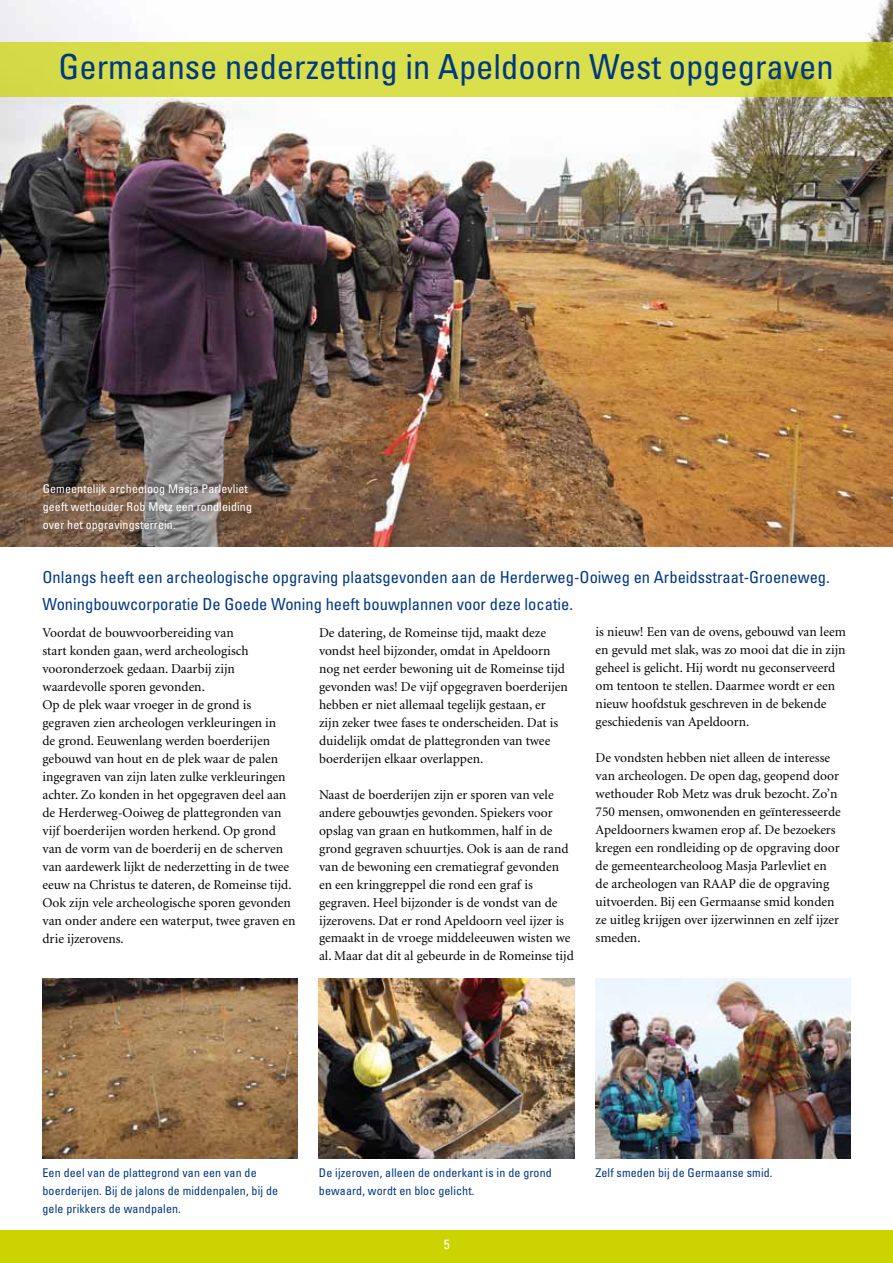
<style>
.page{position:relative;width:893px;height:1263px;background:#fff}
.page>*{position:absolute;margin:0;border:0;box-sizing:border-box;transform-origin:0 0}
.t1{font:condensed 34.5px "Univers";color:#003882}
.t2{font:condensed 16.5px/27px "Univers";color:#003882}
.t3{font:13.5px/18px "Minion";color:#000}
.t4{font:condensed 13.5px "Univers";color:#fff}
.t5{font:condensed 12px/18px "Univers";letter-spacing:.01em;color:#003882}
.t6{font:condensed 12px/18px "Univers";letter-spacing:.01em;color:#fff}
</style>
<div class="page">
<div style="left:0;top:1231px;width:893px;height:32px;background:#cbd300"></div>
<img style="left:0;top:0;width:893px;height:547px">
<img style="left:595px;top:979px;width:256px;height:180px">
<svg style="left:0;top:43px;width:893px;height:54px;background:#d6db48"></svg>
<img style="left:43px;top:979px;width:255px;height:180px">
<img style="left:319px;top:979px;width:255px;height:180px">
<h1 class="t1" style="left:58px;top:44px;width:777px">Germaanse nederzetting in Apeldoorn West opgegraven</h1>
<p class="t6" style="left:43px;top:479px;width:211px">Gemeentelijk archeoloog Masja Parlevliet geeft wethouder Rob Metz een rondleiding over het opgravingsterrein.</p>
<p class="t2" style="left:43px;top:563px;width:789px">Onlangs heeft een archeologische opgraving plaatsgevonden aan de Herderweg-Ooiweg en Arbeidsstraat-Groeneweg.<br>Woningbouwcorporatie De Goede Woning heeft bouwplannen voor deze locatie.</p>
<p class="t3" style="left:43px;top:624px;width:255px">Voordat de bouwvoorbereiding van<br>start konden gaan, werd archeologisch vooronderzoek gedaan. Daarbij zijn waardevolle sporen gevonden.<br>Op de plek waar vroeger in de grond is gegraven zien archeologen verkleuringen in<br>de grond. Eeuwenlang werden boerderijen gebouwd van hout en de plek waar de palen ingegraven van zijn laten zulke verkleuringen achter. Zo konden in het opgegraven deel aan de Herderweg-Ooiweg de plattegronden van vijf boerderijen worden herkend. Op grond van de vorm van de boerderij en de scherven van aardewerk lijkt de nederzetting in de twee eeuw na Christus te dateren, de Romeinse tijd.<br>Ook zijn vele archeologische sporen gevonden van onder andere een waterput, twee graven en drie ijzerovens.</p>
<p class="t3" style="left:319px;top:624px;width:250px">De datering, de Romeinse tijd, maakt deze vondst heel bijzonder, omdat in Apeldoorn nog net eerder bewoning uit de Romeinse tijd gevonden was! De vijf opgegraven boerderijen hebben er niet allemaal tegelijk gestaan, er zijn zeker twee fases te onderscheiden. Dat is duidelijk omdat de plattegronden van twee boerderijen elkaar overlappen.</p>
<p class="t3" style="left:596px;top:624px;width:252px">is nieuw! Een van de ovens, gebouwd van leem en gevuld met slak, was zo mooi dat die in zijn geheel is gelicht. Hij wordt nu geconserveerd om tentoon te stellen. Daarmee wordt er een nieuw hoofdstuk geschreven in de bekende geschiedenis van Apeldoorn.</p>
<p class="t3" style="left:596px;top:750px;width:247px">De vondsten hebben niet alleen de interesse van archeologen. De open dag, geopend door wethouder Rob Metz was druk bezocht. Zo’n 750 mensen, omwonenden en geïnteresseerde Apeldoorners kwamen erop af. De bezoekers kregen een rondleiding op de opgraving door de gemeentearcheoloog Masja Parlevliet en de archeologen van RAAP die de opgraving uitvoerden. Bij een Germaanse smid konden ze uitleg krijgen over ijzerwinnen en zelf ijzer smeden.</p>
<p class="t3" style="left:319px;top:786px;width:256px">Naast de boerderijen zijn er sporen van vele andere gebouwtjes gevonden. Spiekers voor opslag van graan en hutkommen, half in de grond gegraven schuurtjes. Ook is aan de rand van de bewoning een crematiegraf gevonden en een kringgreppel die rond een graf is gegraven. Heel bijzonder is de vondst van de ijzerovens. Dat er rond Apeldoorn veel ijzer is gemaakt in de vroege middeleeuwen wisten we al. Maar dat dit al gebeurde in de Romeinse tijd</p>
<p class="t5" style="left:43px;top:1163px;width:237px">Een deel van de plattegrond van een van de boerderijen. Bij de jalons de middenpalen, bij de gele prikkers de wandpalen.</p>
<p class="t5" style="left:319px;top:1163px;width:234px">De ijzeroven, alleen de onderkant is in de grond bewaard, wordt en bloc gelicht.</p>
<p class="t5" style="left:595px;top:1163px;width:179px">Zelf smeden bij de Germaanse smid.</p>
<p class="t4" style="left:444px;top:1235px;width:7px">5</p>
</div>
